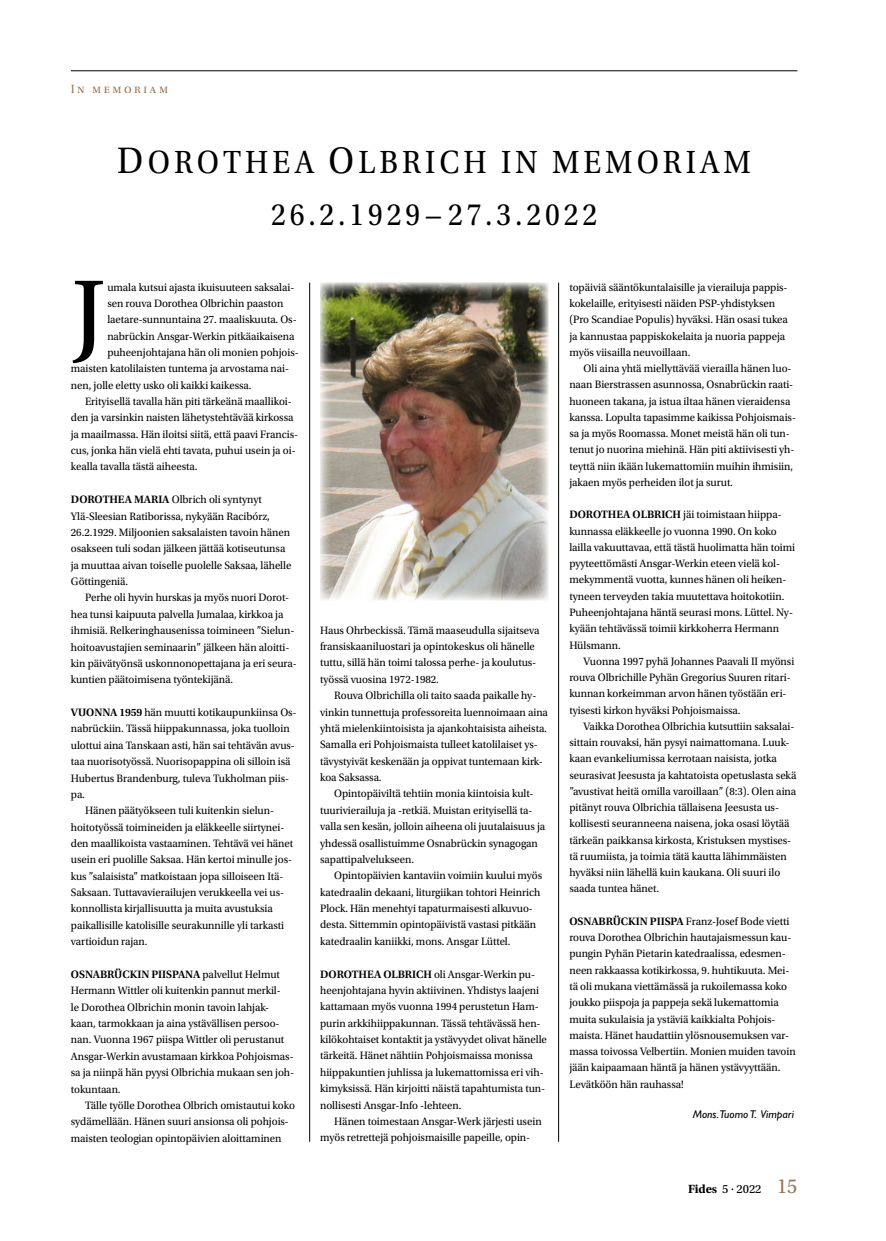
<style>
.page{position:relative;width:886px;height:1241px;background:#fff}
.page>*{position:absolute;margin:0;border:0;box-sizing:border-box;transform-origin:0 0}
.t1{font:107.12px "Utopia Std";color:#000}
.t2{font:33.75px "Utopia Std";letter-spacing:.13em;color:#000;scale:.91 1}
.t3{font:32.5px "Utopia Std";letter-spacing:.13em;color:#000;scale:.91 1}
.t4{font:12.5px "Utopia Std Capt";color:#000}
.t5{font:12.5px "Utopia Std Subh";letter-spacing:.2em;color:#997655}
.t6{font:11.25px/16.4px "Utopia Std";letter-spacing:-.005em;color:#000}
.t7{font:italic 11.25px "Gill Sans Std";color:#000}
.s1{font-size:38.75px}
.s2{font-weight:600}
.s3{font-family:"Utopia Std";font-weight:700}
.s4{font-family:"Utopia Std";font-weight:600}
.s5{font-family:"Utopia Std";font-size:21.25px;color:#997655}
</style>
<div class="page">
<hr style="left:71px;top:71px;width:726px;height:1px;background:#000">
<hr style="left:309px;top:282px;width:1px;height:859px;background:#000">
<hr style="left:558px;top:282px;width:1px;height:859px;background:#000">
<img style="left:320px;top:282px;width:228px;height:319px">
<p class="t5" style="left:71px;top:82px;width:99px">In memoriam</p>
<h2 class="t2" style="left:117px;top:143px;width:698px"><span class="s1">D</span>OROTHEA <span class="s1">O</span>LBRICH IN MEMORIAM</h2>
<h3 class="t3" style="left:271px;top:197px;width:360px">26.2.1929–27.3.2022</h3>
<h1 class="t1" style="left:71px;top:258px;width:36px">J</h1>
<p class="t6" style="left:107px;top:279px;width:189px">umala kutsui ajasta ikuisuuteen saksalai-</p>
<p class="t6" style="left:107px;top:295px;width:178px">sen rouva Dorothea Olbrichin paaston</p>
<p class="t6" style="left:107px;top:311px;width:191px">laetare-sunnuntaina 27. maaliskuuta. Os-</p>
<p class="t6" style="left:107px;top:328px;width:189px">nabrückin Ansgar-Werkin pitkäaikaisena</p>
<p class="t6" style="left:107px;top:344px;width:193px">puheenjohtajana hän oli monien pohjois-</p>
<p class="t6" style="left:71px;top:360px;width:220px">maisten katolilaisten tuntema ja arvostama nai-</p>
<p class="t6" style="left:71px;top:377px;width:182px">nen, jolle eletty usko oli kaikki kaikessa.</p>
<p class="t6" style="left:85px;top:393px;width:208px">Erityisellä tavalla hän piti tärkeänä maallikoi-</p>
<p class="t6" style="left:71px;top:409px;width:224px">den ja varsinkin naisten lähetystehtävää kirkossa</p>
<p class="t6" style="left:71px;top:426px;width:229px">ja maailmassa. Hän iloitsi siitä, että paavi Francis-</p>
<p class="t6" style="left:71px;top:442px;width:226px">cus, jonka hän vielä ehti tavata, puhui usein ja oi-</p>
<p class="t6" style="left:71px;top:458px;width:128px">kealla tavalla tästä aiheesta.</p>
<p class="t6" style="left:71px;top:491px;width:222px"><span class="s2">DOROTHEA MARIA</span> Olbrich oli syntynyt Ylä-Sleesian Ratiborissa, nykyään Racibórz, 26.2.1929. Miljoonien saksalaisten tavoin hänen osakseen tuli sodan jälkeen jättää kotiseutunsa ja muuttaa aivan toiselle puolelle Saksaa, lähelle Göttingeniä.</p>
<p class="t6" style="left:71px;top:589px;width:227px;text-indent:14px">Perhe oli hyvin hurskas ja myös nuori Dorot&shy;hea tunsi kaipuuta palvella Jumalaa, kirkkoa ja ihmisiä. Relkeringhausenissa toimineen ”Sielun&shy;hoitoavustajien seminaarin” jälkeen hän aloitti&shy;kin päivätyönsä uskonnonopettajana ja eri seura&shy;kuntien päätoimisena työntekijänä.</p>
<p class="t6" style="left:71px;top:704px;width:227px"><span class="s2">VUONNA 1959</span> hän muutti kotikaupunkiinsa Os-</p>
<p class="t6" style="left:71px;top:720px;width:220px">nabrückiin. Tässä hiippakunnassa, joka tuolloin</p>
<p class="t6" style="left:71px;top:737px;width:226px">ulottui aina Tanskaan asti, hän sai tehtävän avus-</p>
<p class="t6" style="left:71px;top:753px;width:221px">taa nuorisotyössä. Nuorisopappina oli silloin isä</p>
<p class="t6" style="left:71px;top:769px;width:220px">Hubertus Brandenburg, tuleva Tukholman piis-</p>
<p class="t6" style="left:71px;top:786px;width:16px">pa.</p>
<p class="t6" style="left:85px;top:802px;width:190px">Hänen päätyökseen tuli kuitenkin sielun-</p>
<p class="t6" style="left:71px;top:818px;width:215px">hoitotyössä toimineiden ja eläkkeelle siirtynei-</p>
<p class="t6" style="left:71px;top:835px;width:224px">den maallikoista vastaaminen. Tehtävä vei hänet</p>
<p class="t6" style="left:71px;top:851px;width:223px">usein eri puolille Saksaa. Hän kertoi minulle jos-</p>
<p class="t6" style="left:71px;top:868px;width:214px">kus ”salaisista” matkoistaan jopa silloiseen Itä-</p>
<p class="t6" style="left:71px;top:884px;width:215px">Saksaan. Tuttavavierailujen verukkeella vei us-</p>
<p class="t6" style="left:71px;top:900px;width:204px">konnollista kirjallisuutta ja muita avustuksia</p>
<p class="t6" style="left:71px;top:917px;width:215px">paikallisille katolisille seurakunnille yli tarkasti</p>
<p class="t6" style="left:71px;top:933px;width:78px">vartioidun rajan.</p>
<p class="t6" style="left:71px;top:966px;width:225px"><span class="s2">OSNABRÜCKIN PIISPANA</span> palvellut Helmut Hermann Wittler oli kuitenkin pannut merkil-<br>le Dorothea Olbrichin monin tavoin lahjak&shy;kaan, tarmokkaan ja aina ystävällisen persoo&shy;nan. Vuonna 1967 piispa Wittler oli perustanut Ansgar-Werkin avustamaan kirkkoa Pohjoismas&shy;sa ja niinpä hän pyysi Olbrichia mukaan sen joh&shy;tokuntaan.</p>
<p class="t6" style="left:71px;top:1097px;width:226px;text-indent:14px">Tälle työlle Dorothea Olbrich omistautui koko sydämellään. Hänen suuri ansionsa oli pohjois&shy;maisten teologian opintopäivien aloittaminen</p>
<p class="t6" style="left:320px;top:622px;width:221px">Haus Ohrbeckissä. Tämä maaseudulla sijaitseva fransiskaaniluostari ja opintokeskus oli hänelle tuttu, sillä hän toimi talossa perhe- ja koulutus&shy;työssä vuosina 1972-1982.</p>
<p class="t6" style="left:320px;top:687px;width:229px;text-indent:14px">Rouva Olbrichilla oli taito saada paikalle hy&shy;vinkin tunnettuja professoreita luennoimaan aina yhtä mielenkiintoisista ja ajankohtaisista aiheista.<br>Samalla eri Pohjoismaista tulleet katolilaiset ys&shy;tävystyivät keskenään ja oppivat tuntemaan kirk&shy;koa Saksassa.</p>
<p class="t6" style="left:320px;top:785px;width:227px;text-indent:14px">Opintopäiviltä tehtiin monia kiintoisia kult&shy;tuurivierailuja ja -retkiä. Muistan erityisellä ta&shy;valla sen kesän, jolloin aiheena oli juutalaisuus ja yhdessä osallistuimme Osnabrückin synagogan sapattipalvelukseen.</p>
<p class="t6" style="left:320px;top:867px;width:224px;text-indent:14px">Opintopäivien kantaviin voimiin kuului myös katedraalin dekaani, liturgiikan tohtori Heinrich Plock. Hän menehtyi tapaturmaisesti alkuvuo&shy;desta. Sittemmin opintopäivistä vastasi pitkään katedraalin kaniikki, mons. Ansgar Lüttel.</p>
<p class="t6" style="left:320px;top:965px;width:228px"><span class="s2">DOROTHEA OLBRICH</span> oli Ansgar-Werkin pu&shy;heenjohtajana hyvin aktiivinen. Yhdistys laajeni kattamaan myös vuonna 1994 perustetun Ham&shy;purin arkkihiippakunnan. Tässä tehtävässä hen&shy;kilökohtaiset kontaktit ja ystävyydet olivat hänelle tärkeitä. Hänet nähtiin Pohjoismaissa monissa hiippakuntien juhlissa ja lukemattomissa eri vih&shy;kimyksissä. Hän kirjoitti näistä tapahtumista tun&shy;nollisesti Ansgar-Info -lehteen.</p>
<p class="t6" style="left:320px;top:1113px;width:223px;text-indent:14px">Hänen toimestaan Ansgar-Werk järjesti usein myös retrettejä pohjoismaisille papeille, opin-</p>
<p class="t6" style="left:569px;top:279px;width:220px">topäiviä sääntökuntalaisille ja vierailuja pappis&shy;kokelaille, erityisesti näiden PSP-yhdistyksen (Pro Scandiae Populis) hyväksi. Hän osasi tukea ja kannustaa pappiskokelaita ja nuoria pappeja myös viisailla neuvoillaan.</p>
<p class="t6" style="left:569px;top:360px;width:228px;text-indent:14px">Oli aina yhtä miellyttävää vierailla hänen luo&shy;naan Bierstrassen asunnossa, Osnabrückin raati&shy;huoneen takana, ja istua iltaa hänen vieraidensa kanssa. Lopulta tapasimme kaikissa Pohjoismais&shy;sa ja myös Roomassa. Monet meistä hän oli tun&shy;tenut jo nuorina miehinä. Hän piti aktiivisesti yh&shy;teyttä niin ikään lukemattomiin muihin ihmisiin, jakaen myös perheiden ilot ja surut.</p>
<p class="t6" style="left:569px;top:507px;width:227px"><span class="s2">DOROTHEA OLBRICH</span> jäi toimistaan hiippa&shy;kunnassa eläkkeelle jo vuonna 1990. On koko lailla vakuuttavaa, että tästä huolimatta hän toimi pyyteettömästi Ansgar-Werkin eteen vielä kol&shy;mekymmentä vuotta, kunnes hänen oli heiken&shy;tyneen terveyden takia muutettava hoitokotiin.<br>Puheenjohtajana häntä seurasi mons. Lüttel. Ny&shy;kyään tehtävässä toimii kirkkoherra Hermann Hülsmann.</p>
<p class="t6" style="left:569px;top:653px;width:226px;text-indent:14px">Vuonna 1997 pyhä Johannes Paavali II myönsi rouva Olbrichille Pyhän Gregorius Suuren ritari&shy;kunnan korkeimman arvon hänen työstään eri&shy;tyisesti kirkon hyväksi Pohjoismaissa.</p>
<p class="t6" style="left:569px;top:718px;width:228px;text-indent:14px">Vaikka Dorothea Olbrichia kutsuttiin saksalai&shy;sittain rouvaksi, hän pysyi naimattomana. Luuk&shy;kaan evankeliumissa kerrotaan naisista, jotka seurasivat Jeesusta ja kahtatoista opetuslasta sekä ”avustivat heitä omilla varoillaan” (8:3). Olen aina pitänyt rouva Olbrichia tällaisena Jeesusta us&shy;kollisesti seuranneena naisena, joka osasi löytää tärkeän paikkansa kirkosta, Kristuksen mystises&shy;tä ruumiista, ja toimia tätä kautta lähimmäisten hyväksi niin lähellä kuin kaukana. Oli suuri ilo saada tuntea hänet.</p>
<p class="t6" style="left:569px;top:913px;width:228px"><span class="s2">OSNABRÜCKIN PIISPA</span> Franz-Josef Bode vietti rouva Dorothea Olbrichin hautajaismessun kau&shy;pungin Pyhän Pietarin katedraalissa, edesmen&shy;neen rakkaassa kotikirkossa, 9. huhtikuuta. Mei&shy;tä oli mukana viettämässä ja rukoilemassa koko joukko piispoja ja pappeja sekä lukemattomia muita sukulaisia ja ystäviä kaikkialta Pohjois&shy;maista. Hänet haudattiin ylösnousemuksen var&shy;massa toivossa Velbertiin. Monien muiden tavoin jään kaipaamaan häntä ja hänen ystävyyttään.<br>Levätköön hän rauhassa!</p>
<p class="t7" style="left:693px;top:1107px;width:103px">Mons.Tuomo T. Vimpari</p>
<p class="t4" style="left:688px;top:1181px;width:111px"><span class="s3">Fide</span><span class="s4">s</span> 5 . 2022 <span class="s5">15</span></p>
</div>
